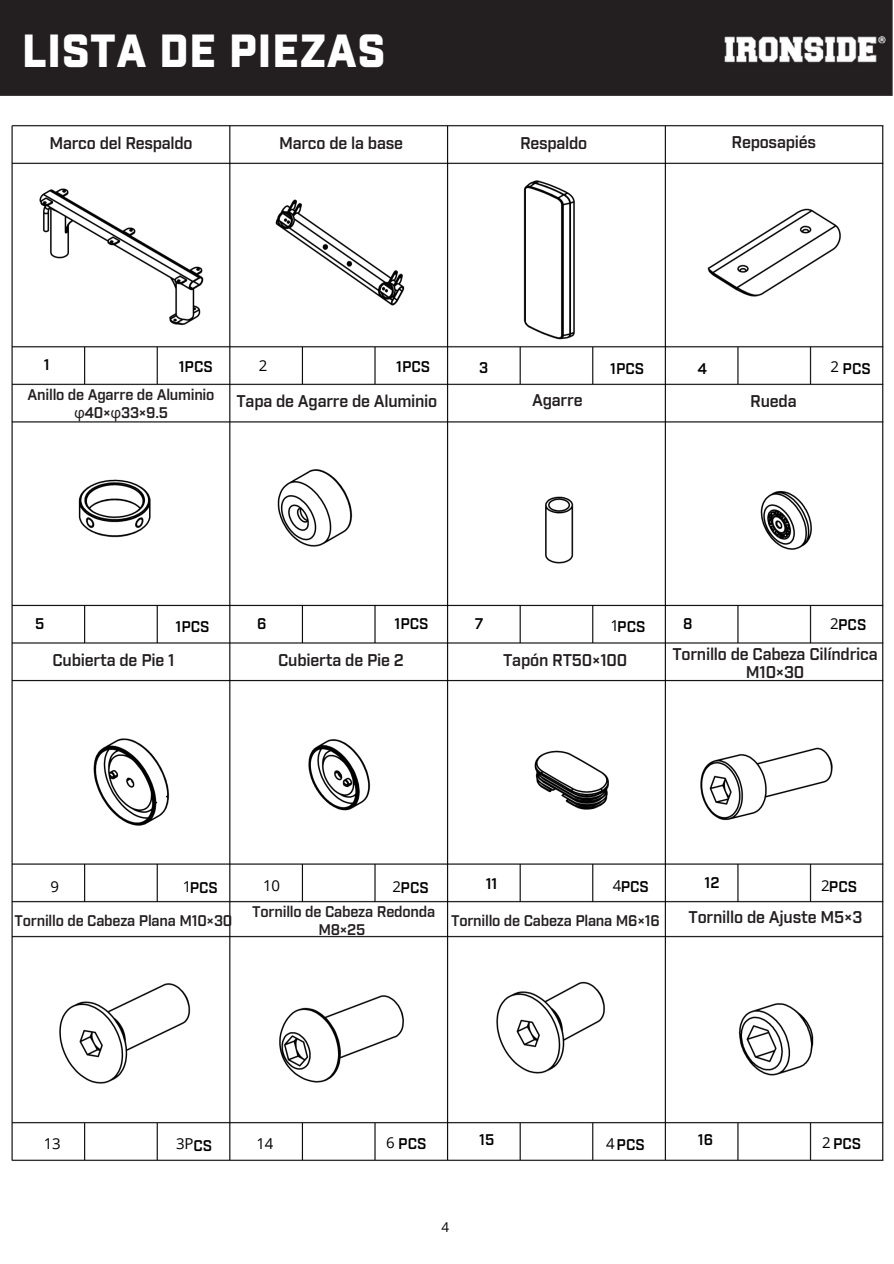
<style>
.page{position:relative;width:894px;height:1264px;background:#fff}
.page>*{position:absolute;margin:0;border:0;box-sizing:border-box;transform-origin:0 0}
.t1{font:900 45px "Industry";letter-spacing:.01em;color:#fff}
.t2{font:600 16.5px/18px "Industry";letter-spacing:-.015em;color:#231f20;text-align:center}
.t3{font:600 15px/18px "Industry";letter-spacing:-.015em;color:#231f20;text-align:center}
.t4{font:600 15px "Industry";color:#000}
.t5{font:15px "Open Sans";letter-spacing:-.01em;color:#000}
.t6{font:13.5px "Open Sans";color:#000}
.s1{font-family:"Noto Sans";font-weight:400}
.s2{font-family:"Open Sans";font-weight:400}
.s3{font-family:"Industry";font-weight:600}
</style>
<div class="page">
<div style="left:0;top:0;width:892px;height:96px;background:#231f20"></div>
<img style="left:11px;top:125px;width:873px;height:1036px">
<h1 class="t1" style="left:22px;top:31px;width:365px">LISTA DE PIEZAS</h1>
<p class="t2" style="left:49px;top:135px;width:145px">Marco del Respaldo</p>
<h2 class="t2" style="left:279px;top:135px;width:125px">Marco de la base</h2>
<p class="t2" style="left:520px;top:135px;width:69px">Respaldo</p>
<p class="t2" style="left:731px;top:134px;width:86px">Reposapiés</p>
<h2 class="t4" style="left:44px;top:358px;width:7px">1</h2>
<p class="t4" style="left:179px;top:360px;width:36px">1PCS</p>
<p class="t5" style="left:259px;top:354px;width:10px">2</p>
<p class="t4" style="left:396px;top:360px;width:36px">1PCS</p>
<p class="t4" style="left:479px;top:361px;width:11px">3</p>
<h2 class="t4" style="left:610px;top:361px;width:36px">1PCS</h2>
<p class="t4" style="left:697px;top:362px;width:11px">4</p>
<h2 class="t5" style="left:830px;top:356px;width:10px">2</h2>
<p class="t4" style="left:842px;top:362px;width:30px">PCS</p>
<p class="t3" style="left:28px;top:386px;width:188px">Anillo de Agarre de Aluminio <span class="s1">φ</span>40×<span class="s1">φ</span>33×9.5</p>
<p class="t2" style="left:236px;top:393px;width:202px">Tapa de Agarre de Aluminio</p>
<p class="t2" style="left:532px;top:392px;width:52px">Agarre</p>
<h2 class="t2" style="left:750px;top:393px;width:48px">Rueda</h2>
<h2 class="t4" style="left:683px;top:616px;width:11px">8</h2>
<p class="t2" style="left:672px;top:646px;width:207px">Tornillo de Cabeza Cilíndrica<br>M10×30</p>
<p class="t4" style="left:35px;top:617px;width:11px">5</p>
<p class="t4" style="left:175px;top:620px;width:36px">1PCS</p>
<p class="t4" style="left:257px;top:617px;width:11px">6</p>
<p class="t4" style="left:394px;top:617px;width:36px">1PCS</p>
<p class="t4" style="left:474px;top:617px;width:10px">7</p>
<p class="t4" style="left:610px;top:620px;width:37px"><span class="s2">1</span>PCS</p>
<h2 class="t4" style="left:830px;top:618px;width:38px"><span class="s2">2</span>PCS</h2>
<p class="t2" style="left:52px;top:652px;width:124px">Cubierta de Pie 1</p>
<h2 class="t2" style="left:503px;top:652px;width:126px">Tapón RT50×100</h2>
<p class="t2" style="left:278px;top:652px;width:127px">Cubierta de Pie 2</p>
<h2 class="t5" style="left:50px;top:875px;width:10px">9</h2>
<p class="t4" style="left:183px;top:880px;width:37px"><span class="s2">1</span>PCS</p>
<p class="t5" style="left:263px;top:875px;width:19px">10</p>
<p class="t4" style="left:392px;top:880px;width:38px"><span class="s2">2</span>PCS</p>
<h2 class="t4" style="left:485px;top:876px;width:13px">11</h2>
<p class="t4" style="left:612px;top:880px;width:38px"><span class="s2">4</span>PCS</p>
<p class="t4" style="left:704px;top:876px;width:16px">12</p>
<p class="t4" style="left:820px;top:880px;width:38px"><span class="s2">2</span>PCS</p>
<p class="t3" style="left:15px;top:912px;width:219px">Tornillo de Cabeza Plana M10×30</p>
<p class="t3" style="left:252px;top:903px;width:184px">Tornillo de Cabeza Redonda<br>M8×25</p>
<p class="t3" style="left:451px;top:912px;width:210px">Tornillo de Cabeza Plana M6×16</p>
<p class="t2" style="left:688px;top:909px;width:175px">Tornillo de Ajuste M5×3</p>
<h2 class="t5" style="left:44px;top:1132px;width:19px">13</h2>
<p class="t5" style="left:256px;top:1133px;width:19px">14</p>
<p class="t4" style="left:697px;top:1133px;width:17px">16</p>
<p class="t4" style="left:822px;top:1137px;width:40px"><span class="s2">2</span>PCS</p>
<p class="t5" style="left:176px;top:1133px;width:38px">3P<span class="s3">CS</span></p>
<p class="t4" style="left:386px;top:1137px;width:42px"><span class="s2">6</span> PCS</p>
<h2 class="t4" style="left:479px;top:1133px;width:17px">15</h2>
<h2 class="t4" style="left:606px;top:1138px;width:40px"><span class="s2">4</span> PCS</h2>
<p class="t6" style="left:441px;top:1217px;width:9px">4</p>
</div>
